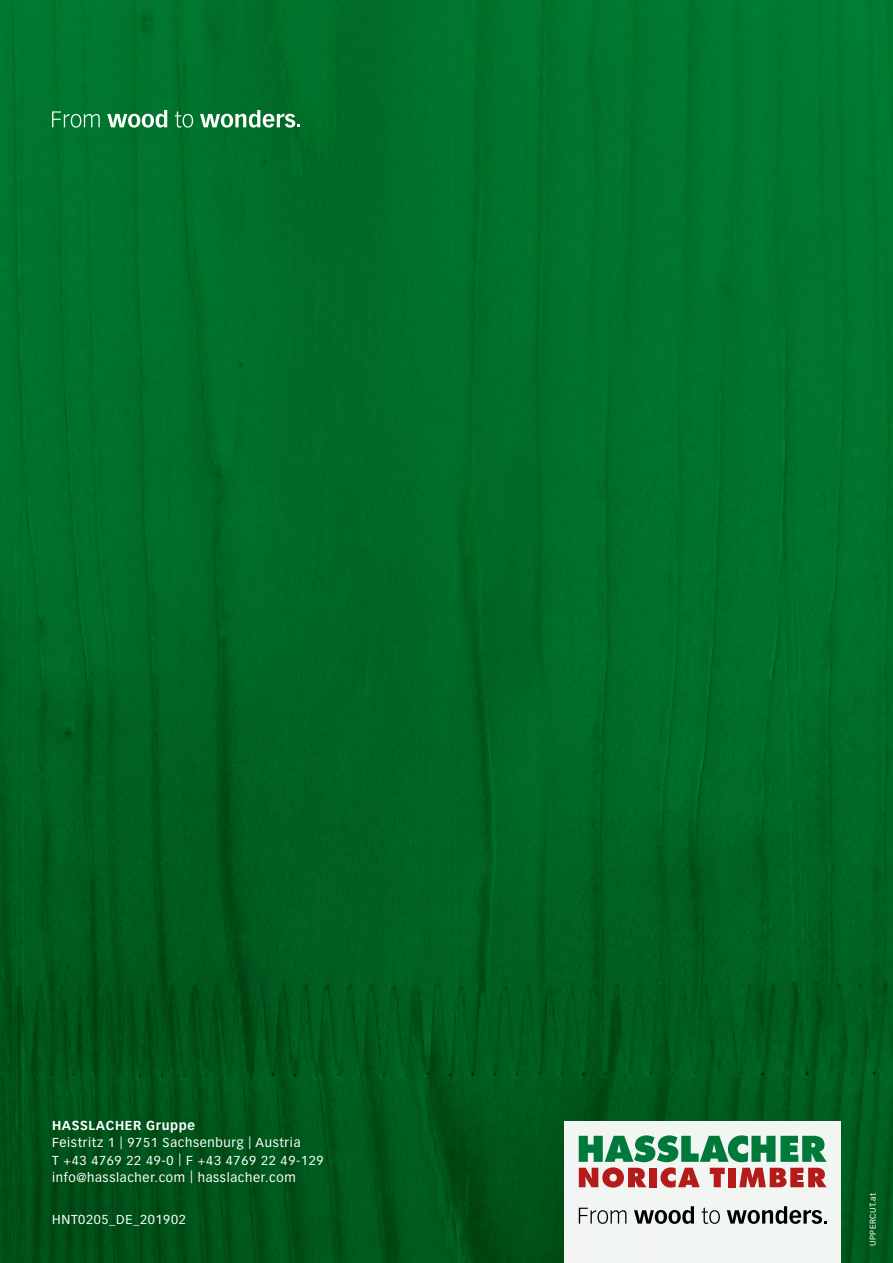
<style>
.page{position:relative;width:893px;height:1263px;background:#fff}
.page>*{position:absolute;margin:0;border:0;box-sizing:border-box;transform-origin:0 0}
.t1{font:12.75px/17.2px "Vectora LT Pro";letter-spacing:.05em;color:#fff}
.t2{font:700 12.75px "Vectora LT Pro";letter-spacing:.05em;color:#fff}
.t3{font:8.25px "Vectora LT Pro";letter-spacing:.05em;color:#fff}
</style>
<div class="page">
<div style="left:0;top:0;width:893px;height:1263px;background:linear-gradient(to bottom,#007a31,#00531a)"></div>
<svg style="left:52px;top:111px;width:48px;height:17px"></svg>
<svg style="left:107px;top:110px;width:60px;height:18px"></svg>
<svg style="left:175px;top:111px;width:18px;height:17px"></svg>
<svg style="left:200px;top:110px;width:100px;height:18px"></svg>
<div style="left:564px;top:1121px;width:277px;height:142px;background:#f2f6f3"></div>
<svg style="left:579px;top:1135px;width:248px;height:52px"></svg>
<svg style="left:579px;top:1208px;width:47px;height:16px"></svg>
<svg style="left:634px;top:1206px;width:60px;height:18px"></svg>
<svg style="left:702px;top:1207px;width:18px;height:17px"></svg>
<svg style="left:727px;top:1206px;width:99px;height:18px"></svg>
<p class="t2" style="left:52px;top:1118px;width:144px">HASSLACHER Gruppe</p>
<p class="t1" style="left:52px;top:1134px;width:273px">Feistritz 1 | 9751 Sachsenburg | Austria<br>T +43 4769 22 49-0 | F +43 4769 22 49-129 info@hasslacher.com | hasslacher.com</p>
<p class="t1" style="left:52px;top:1211px;width:135px">HNT0205_DE_201902</p>
<p class="t3" style="left:868px;top:1246px;width:54px;rotate:-90deg">UPPERCUT.at</p>
</div>
